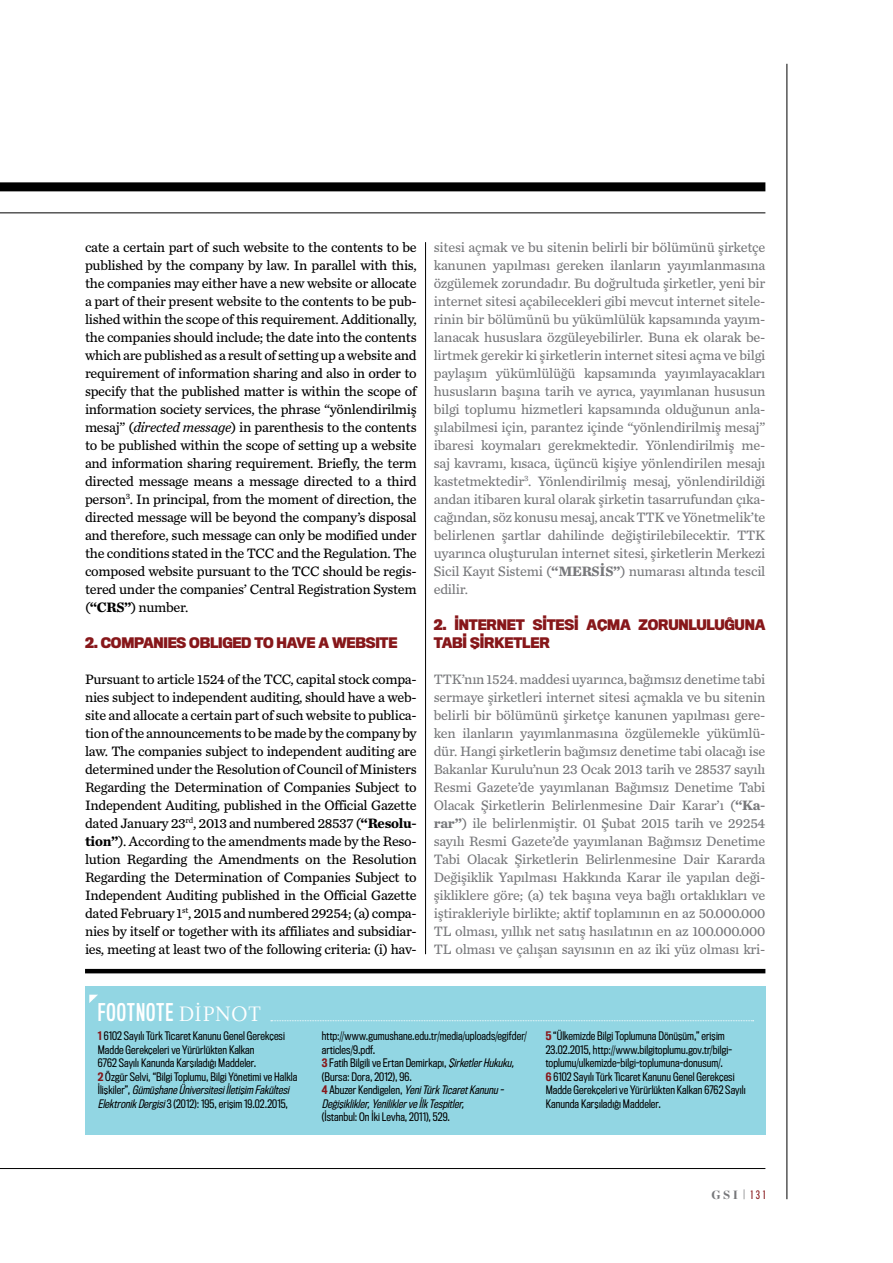
<style>
.page{position:relative;width:893px;height:1263px;background:#fff}
.page>*{position:absolute;margin:0;border:0;box-sizing:border-box;transform-origin:0 0}
.t1{font:22.5px "Titling Gothic FB Comp Standard";letter-spacing:.05em;color:#fff}
.t2{font:14.25px/18px "Chronicle Text G3";letter-spacing:-.02em;color:#000;text-align:justify}
.t3{font:14.25px/18px "Chronicle Text G3";letter-spacing:-.015em;color:#77787b;text-align:justify}
.t4{font:700 13.5px "Titling Gothic FB Narrow";letter-spacing:-.02em;color:#87171a}
.t5{font:900 12px "Chronicle Display";color:#77787b}
.t6{font:10.8px/13.5px "Titling Gothic FB Cond";letter-spacing:.01em;color:#000}
.s1{font-style:italic}
.s2{font-weight:700}
.s3{font-family:"Whitman Display"}
.s4{font-weight:500;color:#87171a}
.s5{font-family:"Flama Condensed Basic";font-weight:400}
.s6{font-family:"Flama Condensed Basic";font-weight:400;color:#87171a}
</style>
<div class="page">
<div style="left:0;top:182px;width:765px;height:9px;background:#000"></div>
<hr style="left:0;top:213px;width:765px;height:1px;background:#000">
<hr style="left:787px;top:64px;width:1px;height:1135px;background:#000">
<hr style="left:0;top:1168px;width:765px;height:1px;background:#000">
<hr style="left:425px;top:242px;width:1px;height:712px;background:#000">
<div style="left:85px;top:986px;width:680px;height:148px;background:#92d6e3"></div>
<hr style="left:85px;top:969px;width:680px;height:4px;background:#000">
<svg style="left:271px;top:1020px;width:483px;height:1px"></svg>
<svg style="left:89px;top:995px;width:9px;height:8px"></svg>
<p class="t2" style="left:85px;top:237px;width:333px">cate a certain part of such website to the contents to be published by the company by law. In parallel with this, the companies may either have a new website or allocate a part of their present website to the contents to be pub&shy;lished within the scope of this requirement. Additionally, the companies should include; the date into the contents which are published as a result of setting up a website and requirement of information sharing and also in order to specify that the published matter is within the scope of information society services, the phrase “yönlendirilmiş mesaj” (<span class="s1">directed message</span>) in parenthesis to the contents to be published within the scope of setting up a website and information sharing requirement. Briefly, the term directed message means a message directed to a third person<sup>3</sup>. In principal, from the moment of direction, the directed message will be beyond the company’s disposal and therefore, such message can only be modified under the conditions stated in the TCC and the Regulation. The composed website pursuant to the TCC should be regis&shy;tered under the companies’ Central Registration System (<span class="s2">“CRS</span></p>
<p class="t2" style="left:124px;top:597px;width:66px"><span class="s2">”</span>) number.</p>
<p class="t4" style="left:85px;top:633px;width:305px">2. COMPANIES OBLIGED TO HAVE A WEBSITE</p>
<p class="t2" style="left:85px;top:669px;width:333px">Pursuant to article 1524 of the TCC, capital stock compa&shy;nies subject to independent auditing, should have a web&shy;site and allocate a certain part of such website to publica&shy;tion of the announcements to be made by the company by law. The companies subject to independent auditing are determined under the Resolution of Council of Ministers Regarding the Determination of Companies Subject to Independent Auditing, published in the Official Gazette dated January 23<sup>rd</sup>, 2013 and numbered 28537 (<span class="s2">“Resolu&shy;tion”</span>). According to the amendments made by the Reso&shy;lution Regarding the Amendments on the Resolution Regarding the Determination of Companies Subject to Independent Auditing published in the Official Gazette dated February 1<sup>st</sup>, 2015 and numbered 29254; (a) compa&shy;nies by itself or together with its affiliates and subsidiar&shy;ies, meeting at least two of the following criteria: (i) hav-</p>
<p class="t3" style="left:434px;top:237px;width:333px">sitesi açmak ve bu sitenin belirli bir bölümünü şirketçe kanunen yapılması gereken ilanların yayımlanmasına özgülemek zorundadır. Bu doğrultuda şirketler, yeni bir internet sitesi açabilecekleri gibi mevcut internet sitele&shy;rinin bir bölümünü bu yükümlülük kapsamında yayım&shy;lanacak hususlara özgüleyebilirler. Buna ek olarak be&shy;lirtmek gerekir ki şirketlerin internet sitesi açma ve bilgi paylaşım yükümlülüğü kapsamında yayımlayacakları hususların başına tarih ve ayrıca, yayımlanan hususun bilgi toplumu hizmetleri kapsamında olduğunun anla&shy;şılabilmesi için, parantez içinde “yönlendirilmiş mesaj” ibaresi koymaları gerekmektedir. Yönlendirilmiş me&shy;saj kavramı, kısaca, üçüncü kişiye yönlendirilen mesajı kastetmektedir<sup>3</sup>. Yönlendirilmiş mesaj, yönlendirildiği andan itibaren kural olarak şirketin tasarrufundan çıka&shy;cağından, söz konusu mesaj, ancak TTK ve Yönetmelik’te belirlenen şartlar dahilinde değiştirilebilecektir. TTK uyarınca oluşturulan internet sitesi, şirketlerin Merkezi Sicil Kayıt Sistemi (<span class="s2">“MERSİS</span></p>
<p class="t3" style="left:613px;top:561px;width:154px"><span class="s2">”</span>) numarası altında tescil</p>
<p class="t3" style="left:434px;top:579px;width:36px">edilir.</p>
<p class="t4" style="left:434px;top:615px;width:31px">2. İNTERNET</p>
<p class="t4" style="left:533px;top:615px;width:234px">SİTESİ AÇMA ZORUNLULUĞUNA</p>
<p class="t4" style="left:434px;top:633px;width:81px">TABİ ŞİRKETLER</p>
<p class="t3" style="left:434px;top:669px;width:333px">TTK’nın 1524. maddesi uyarınca, bağımsız denetime tabi sermaye şirketleri internet sitesi açmakla ve bu sitenin belirli bir bölümünü şirketçe kanunen yapılması gere&shy;ken ilanların yayımlanmasına özgülemekle yükümlü&shy;dür. Hangi şirketlerin bağımsız denetime tabi olacağı ise Bakanlar Kurulu’nun 23 Ocak 2013 tarih ve 28537 sayılı Resmi Gazete’de yayımlanan Bağımsız Denetime Tabi Olacak Şirketlerin Belirlenmesine Dair Karar’ı (<span class="s2">“Ka&shy;rar”</span>) ile belirlenmiştir. 01 Şubat 2015 tarih ve 29254 sayılı Resmi Gazete’de yayımlanan Bağımsız Denetime Tabi Olacak Şirketlerin Belirlenmesine Dair Kararda Değişiklik Yapılması Hakkında Karar ile yapılan deği&shy;şikliklere göre; (a) tek başına veya bağlı ortaklıkları ve iştirakleriyle birlikte; aktif toplamının en az 50.000.000<br>TL olması, yıllık net satış hasılatının en az 100.000.000<br>TL olması ve çalışan sayısının en az iki yüz olması kri-</p>
<h1 class="t1" style="left:98px;top:999px;width:165px">FOOtNOTE <span class="s3">DİPNOT</span></h1>
<p class="t6" style="left:98px;top:1029px;width:201px"><span class="s4">1</span> 6102 Sayılı Türk Ticaret Kanunu Genel Gerekçesi Madde Gerekçeleri ve Yürürlükten Kalkan<br>6762 Sayılı Kanunda Karşıladığı Maddeler.<br><span class="s4">2</span> Özgür Selvi, “Bilgi Toplumu, Bilgi Yönetimi ve Halkla İ l i ş k i l e r ” , <span class="s1">GümüşhaneÜniversitesiİletişim Fakültesi ElektronikDergisi</span>3 (2012): 195, erişim 19.02.2015,</p>
<p class="t6" style="left:322px;top:1029px;width:207px">http://www.gumushane.edu.tr/media/uploads/egifder/ articles/9.pdf.<br><span class="s4">3</span> Fatih Bilgili ve Ertan Demirkapı, <span class="s1">ŞirketlerHukuku, </span>(Bursa: Dora, 2012), 96.<br><span class="s4">4</span> A b u z e r K e n d i g e l e n , <span class="s1">YeniTürkTicaretKanunu-Değişiklikler,YeniliklerveİlkTespitler,</span></p>
<p class="t6" style="left:322px;top:1110px;width:130px">(İstanbul: On İki Levha, 2011), 529.</p>
<p class="t6" style="left:546px;top:1029px;width:201px"><span class="s4">5</span> “Ülkemizde Bilgi Toplumuna Dönüşüm,” erişim 23.02.2015, http://www.bilgitoplumu.gov.tr/bilgi&shy;toplumu/ulkemizde-bilgi-toplumuna-donusum/.<br><span class="s4">6</span> 6102 Sayılı Türk Ticaret Kanunu Genel Gerekçesi Madde Gerekçeleri ve Yürürlükten Kalkan 6762 Sayılı Kanunda Karşıladığı Maddeler.</p>
<p class="t5" style="left:711px;top:1185px;width:56px">gsi <span class="s5">|</span> <span class="s6">131</span></p>
</div>
